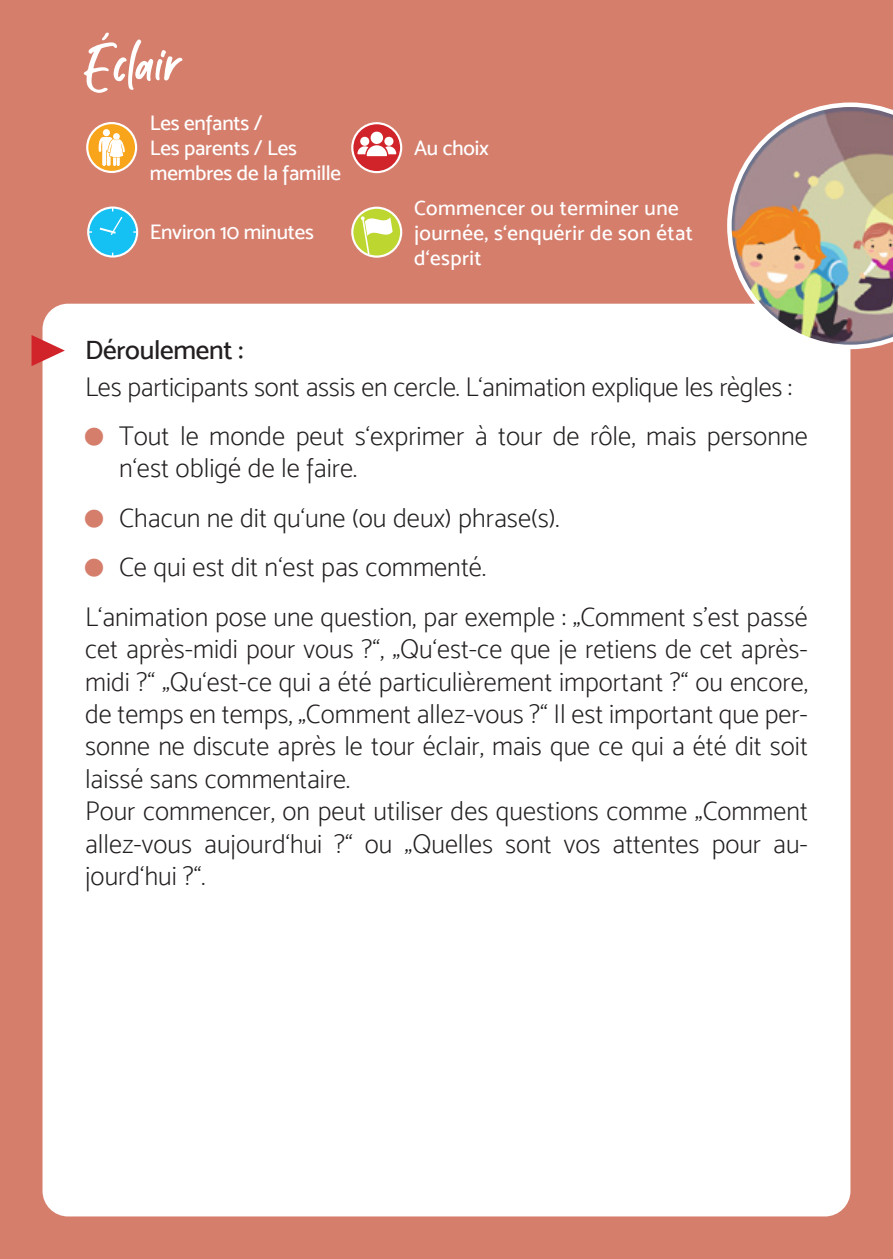
<style>
.page{position:relative;width:893px;height:1259px;background:#d57e6c}
.page>*{position:absolute;margin:0;border:0;box-sizing:border-box;transform-origin:0 0}
.t1{font:81px "Kabut Hitam";color:#fff}
.t2{font:27px/32.4px "Mosk Extra Light 200";color:#231f20}
.t3{font:27px "Mosk Medium 500";letter-spacing:-.01em;color:#231f20}
.t4{font:21px/25.2px "Mosk Medium 500";letter-spacing:-.01em;color:#fff}
.t5{font:21px/25.2px "Mosk Medium 500";letter-spacing:.02em;color:#fff}
.s1{color:#d57e6c}
</style>
<div class="page">
<div style="left:43px;top:304px;width:807px;height:912px;background:#fff;border-radius:26px"></div>
<svg style="left:32px;top:335px;width:33px;height:31px"></svg>
<img style="left:727px;top:102px;width:166px;height:247px">
<svg style="left:87px;top:123px;width:49px;height:49px"></svg>
<div style="left:86px;top:122px;width:51px;height:51px;border:2px solid #fff;border-radius:50%"></div>
<svg style="left:99px;top:129px;width:26px;height:37px"></svg>
<div style="left:88px;top:208px;width:49px;height:48px;background:#15c0f2;border-radius:50%"></div>
<div style="left:87px;top:206px;width:51px;height:51px;border:2px solid #fff;border-radius:50%"></div>
<svg style="left:98px;top:207px;width:26px;height:28px"></svg>
<svg style="left:352px;top:123px;width:49px;height:49px"></svg>
<div style="left:351px;top:122px;width:51px;height:51px;border:2px solid #fff;border-radius:50%"></div>
<svg style="left:357px;top:130px;width:39px;height:26px"></svg>
<svg style="left:352px;top:208px;width:49px;height:49px"></svg>
<div style="left:351px;top:207px;width:51px;height:51px;border:2px solid #fff;border-radius:50%"></div>
<svg style="left:361px;top:216px;width:32px;height:37px"></svg>
<p class="t1" style="left:85px;top:25px;width:97px">Éclair</p>
<p class="t4" style="left:150px;top:110px;width:193px">Les enfants /<br>Les parents / Les membres de la famille</p>
<p class="t4" style="left:150px;top:219px;width:166px">Environ 10 minutes</p>
<p class="t4" style="left:414px;top:135px;width:77px">Au choix</p>
<p class="t5" style="left:414px;top:195px;width:280px">Commencer ou terminer une journée, s‘enquérir de son état d‘esprit</p>
<p class="t3" style="left:85px;top:334px;width:160px">Déroulement :</p>
<p class="t2" style="left:85px;top:370px;width:709px">Les participants sont assis en cercle. L‘animation explique les règles :</p>
<p class="t2" style="left:119px;top:419px;width:690px;text-indent:-34px"><span class="s1">■</span> Tout le monde peut s‘exprimer à tour de rôle, mais personne n‘est obligé de le faire.</p>
<p class="t2" style="left:85px;top:501px;width:476px"><span class="s1">■</span> Chacun ne dit qu‘une (ou deux) phrase(s).</p>
<p class="t2" style="left:85px;top:551px;width:402px"><span class="s1">■</span> Ce qui est dit n‘est pas commenté.</p>
<p class="t2" style="left:85px;top:600px;width:482px">L‘animation pose une question, par exemple :</p>
<p class="t2" style="left:580px;top:600px;width:229px">Comment s’est passé</p>
<p class="t2" style="left:573px;top:615px;width:9px">”</p>
<p class="t2" style="left:85px;top:633px;width:301px">cet après-midi pour vous ?“,</p>
<p class="t2" style="left:400px;top:633px;width:409px">Qu‘est-ce que je retiens de cet après-</p>
<p class="t2" style="left:392px;top:648px;width:9px">”</p>
<p class="t2" style="left:85px;top:665px;width:724px;text-indent:85px">Qu‘est-ce qui a été particulièrement important ?“ ou encore, de temps en temps,</p>
<p class="t2" style="left:85px;top:665px;width:72px">midi ?“</p>
<p class="t2" style="left:162px;top:680px;width:9px">”</p>
<p class="t2" style="left:85px;top:697px;width:724px;text-align:justify;text-indent:221px">Comment allez-vous ?“ Il est important que per&shy;sonne ne discute après le tour éclair, mais que ce qui a été dit soit laissé sans commentaire.</p>
<p class="t2" style="left:85px;top:795px;width:604px">Pour commencer, on peut utiliser des questions comme</p>
<p class="t2" style="left:298px;top:712px;width:9px">”</p>
<p class="t2" style="left:703px;top:795px;width:107px">Comment</p>
<p class="t2" style="left:695px;top:810px;width:9px">”</p>
<p class="t2" style="left:85px;top:827px;width:309px">allez-vous aujourd‘hui ?“ ou</p>
<p class="t2" style="left:85px;top:859px;width:122px">jourd‘hui ?“.</p>
<p class="t2" style="left:412px;top:827px;width:397px">Quelles sont vos attentes pour au-</p>
<p class="t2" style="left:405px;top:842px;width:9px">”</p>
</div>
